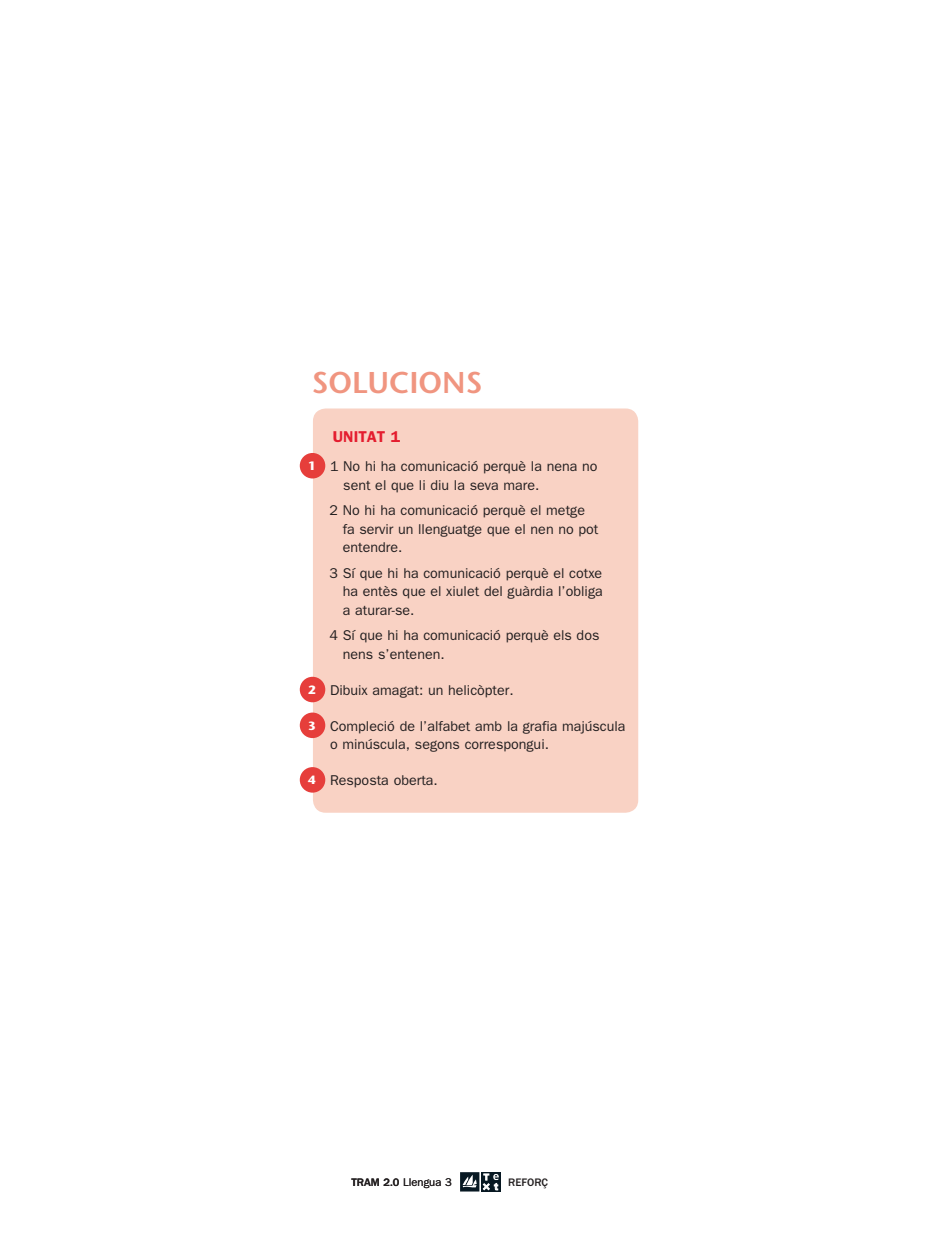
<style>
.page{position:relative;width:927px;height:1234px;background:#fff}
.page>*{position:absolute;margin:0;border:0;box-sizing:border-box;transform-origin:0 0}
.t1{font:600 30px "Stone Sans LT";color:#f09580}
.t2{font:600 15.75px "Franklin Gothic LT";color:#e41d2f}
.t3{font:14.25px/18.8px "Franklin Gothic LT";color:#231f20}
.t4{font:11.25px "Franklin Gothic LT";color:#231f20}
.t5{font:500 11.25px "Franklin Gothic LT";color:#231f20}
.s1{font-family:"Stone Sans LT";font-weight:700;font-size:12px;color:#fff}
.s2{font-weight:500}
</style>
<div class="page">
<div style="left:313px;top:408px;width:325px;height:404px;background:#f9d2c4;border-radius:13px"></div>
<div style="left:300px;top:453px;width:25px;height:25px;background:#e63e3b;border-radius:50%"></div>
<div style="left:300px;top:676px;width:25px;height:26px;background:#e63e3b;border-radius:50%"></div>
<div style="left:300px;top:712px;width:25px;height:26px;background:#e63e3b;border-radius:50%"></div>
<div style="left:300px;top:767px;width:25px;height:25px;background:#e63e3b;border-radius:50%"></div>
<div style="left:482px;top:1171px;width:19px;height:20px;background:#071822"></div>
<svg style="left:460px;top:1171px;width:39px;height:20px"></svg>
<h1 class="t1" style="left:312px;top:364px;width:172px">SOLUCIONS</h1>
<p class="t2" style="left:333px;top:427px;width:69px">UNITAT 1</p>
<p class="t3" style="left:343px;top:457px;width:256px;text-indent:-35px"><span class="s1">1</span> 1 No hi ha comunicació perquè la nena no sent el que li diu la seva mare.</p>
<p class="t3" style="left:343px;top:500px;width:257px;text-indent:-13px">2 No hi ha comunicació perquè el metge fa servir un llenguatge que el nen no pot entendre.</p>
<p class="t3" style="left:343px;top:563px;width:262px;text-align:justify;text-indent:-13px">3 Sí que hi ha comunicació perquè el cotxe ha entès que el xiulet del guàrdia l’obliga a aturar-se.</p>
<p class="t3" style="left:343px;top:626px;width:258px;text-indent:-13px">4 Sí que hi ha comunicació perquè els dos nens s’entenen.</p>
<p class="t3" style="left:308px;top:680px;width:207px"><span class="s1">2</span> Dibuix amagat: un helicòpter.</p>
<p class="t3" style="left:330px;top:716px;width:297px;text-indent:-22px"><span class="s1">3</span> Compleció de l’alfabet amb la grafia majúscula o minúscula, segons correspongui.</p>
<p class="t3" style="left:308px;top:770px;width:131px"><span class="s1">4</span> Resposta oberta.</p>
<p class="t4" style="left:351px;top:1175px;width:102px"><span class="s2">TRAM 2.0</span> Llengua 3</p>
<p class="t5" style="left:508px;top:1175px;width:41px">REFORÇ</p>
</div>
